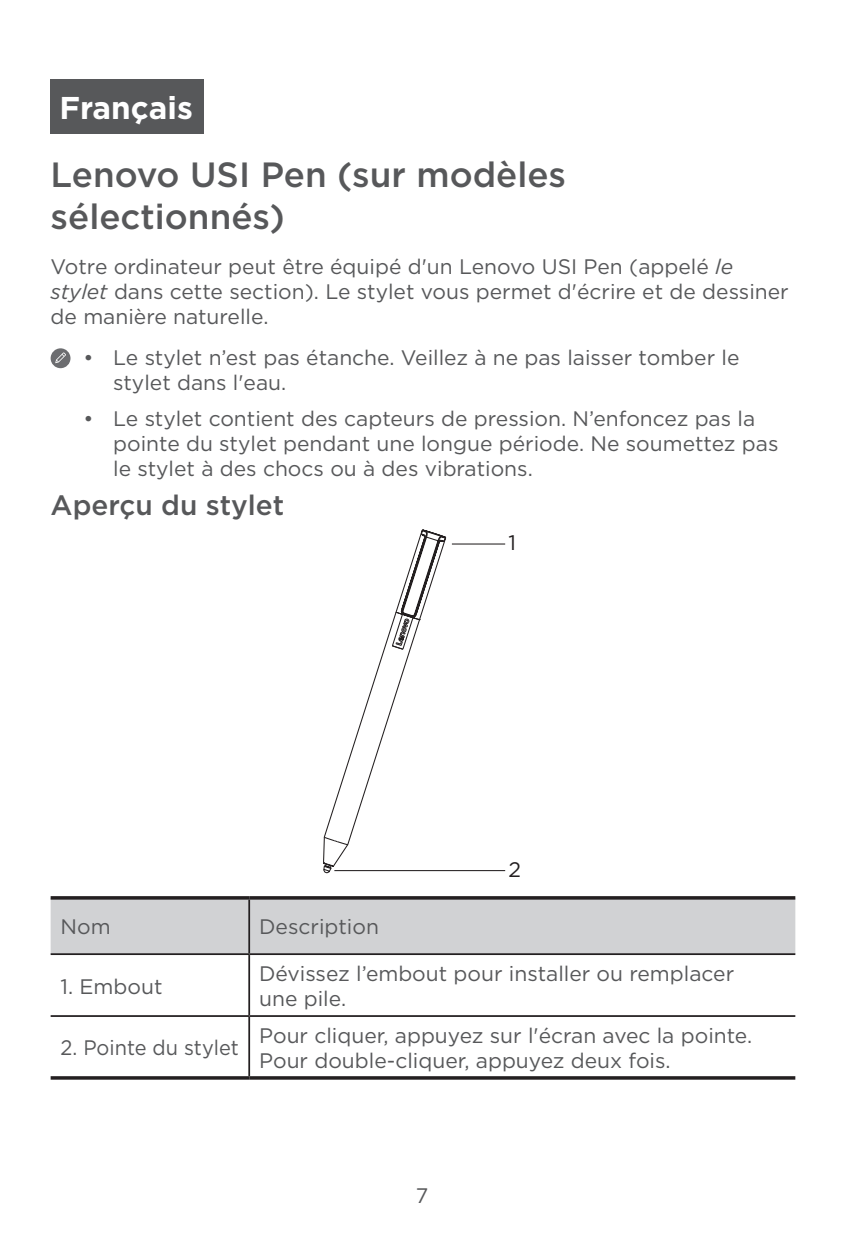
<style>
.page{position:relative;width:844px;height:1241px;background:#fff}
.page>*{position:absolute;margin:0;border:0;box-sizing:border-box;transform-origin:0 0}
.t1{font:500 35px/42px "Gotham";color:#57585a}
.t2{font:700 31.5px "Gotham";color:#fff}
.t3{font:500 28px "Gotham";color:#57585a}
.t4{font:21px/25.2px "Gotham";color:#57585a}
.t5{font:21px "Gotham";color:#57585a;scale:.95 1}
.t6{font:21px "Gotham";color:#231f20}
.s1{font-style:italic}
</style>
<div class="page">
<div style="left:50px;top:79px;width:153px;height:55px;background:#57585a"></div>
<div style="left:51px;top:348px;width:19px;height:20px;background:#6c6d70;border-radius:50%"></div>
<svg style="left:55px;top:352px;width:11px;height:11px"></svg>
<svg style="left:323px;top:529px;width:124px;height:343px"></svg>
<svg style="left:333px;top:543px;width:173px;height:328px"></svg>
<div style="left:51px;top:899px;width:744px;height:54px;background:#d1d2d4"></div>
<svg style="left:51px;top:1075px;width:198px;height:4px"></svg>
<hr style="left:51px;top:896px;width:198px;height:3px;background:#231f20">
<hr style="left:249px;top:896px;width:546px;height:3px;background:#231f20">
<svg style="left:249px;top:1075px;width:546px;height:4px"></svg>
<hr style="left:248px;top:899px;width:2px;height:54px;background:#231f20">
<hr style="left:249px;top:953px;width:546px;height:1px;background:#231f20">
<hr style="left:248px;top:954px;width:2px;height:60px;background:#231f20">
<hr style="left:249px;top:1014px;width:546px;height:2px;background:#231f20">
<hr style="left:248px;top:1016px;width:2px;height:59px;background:#231f20">
<hr style="left:51px;top:953px;width:198px;height:1px;background:#231f20">
<hr style="left:51px;top:1014px;width:198px;height:2px;background:#231f20">
<h2 class="t2" style="left:60px;top:87px;width:135px">Français</h2>
<h1 class="t1" style="left:51px;top:153px;width:517px">Lenovo USI Pen (sur modèles sélectionnés)</h1>
<p class="t4" style="left:51px;top:253px;width:739px">Votre ordinateur peut être équipé d'un Lenovo USI Pen (appelé <span class="s1">le stylet</span> dans cette section). Le stylet vous permet d'écrire et de dessiner de manière naturelle.</p>
<p class="t4" style="left:113px;top:344px;width:627px;text-indent:-30px">• Le stylet n’est pas étanche. Veillez à ne pas laisser tomber le stylet dans l'eau.</p>
<p class="t4" style="left:113px;top:405px;width:666px;text-indent:-30px">• Le stylet contient des capteurs de pression. N’enfoncez pas la pointe du stylet pendant une longue période. Ne soumettez pas le stylet à des chocs ou à des vibrations.</p>
<h3 class="t3" style="left:51px;top:487px;width:235px">Aperçu du stylet</h3>
<p class="t6" style="left:508px;top:528px;width:9px">1</p>
<p class="t4" style="left:61px;top:913px;width:52px">Nom</p>
<p class="t4" style="left:259px;top:913px;width:121px">Description</p>
<p class="t6" style="left:508px;top:856px;width:14px">2</p>
<p class="t4" style="left:61px;top:972px;width:103px">1. Embout</p>
<p class="t5" style="left:61px;top:1034px;width:189px">2. Pointe du stylet</p>
<p class="t4" style="left:259px;top:960px;width:476px">Dévissez l’embout pour installer ou remplacer une pile.</p>
<p class="t4" style="left:259px;top:1022px;width:494px">Pour cliquer, appuyez sur l'écran avec la pointe.<br>Pour double-cliquer, appuyez deux fois.</p>
<p class="t4" style="left:415px;top:1182px;width:14px">7</p>
</div>
